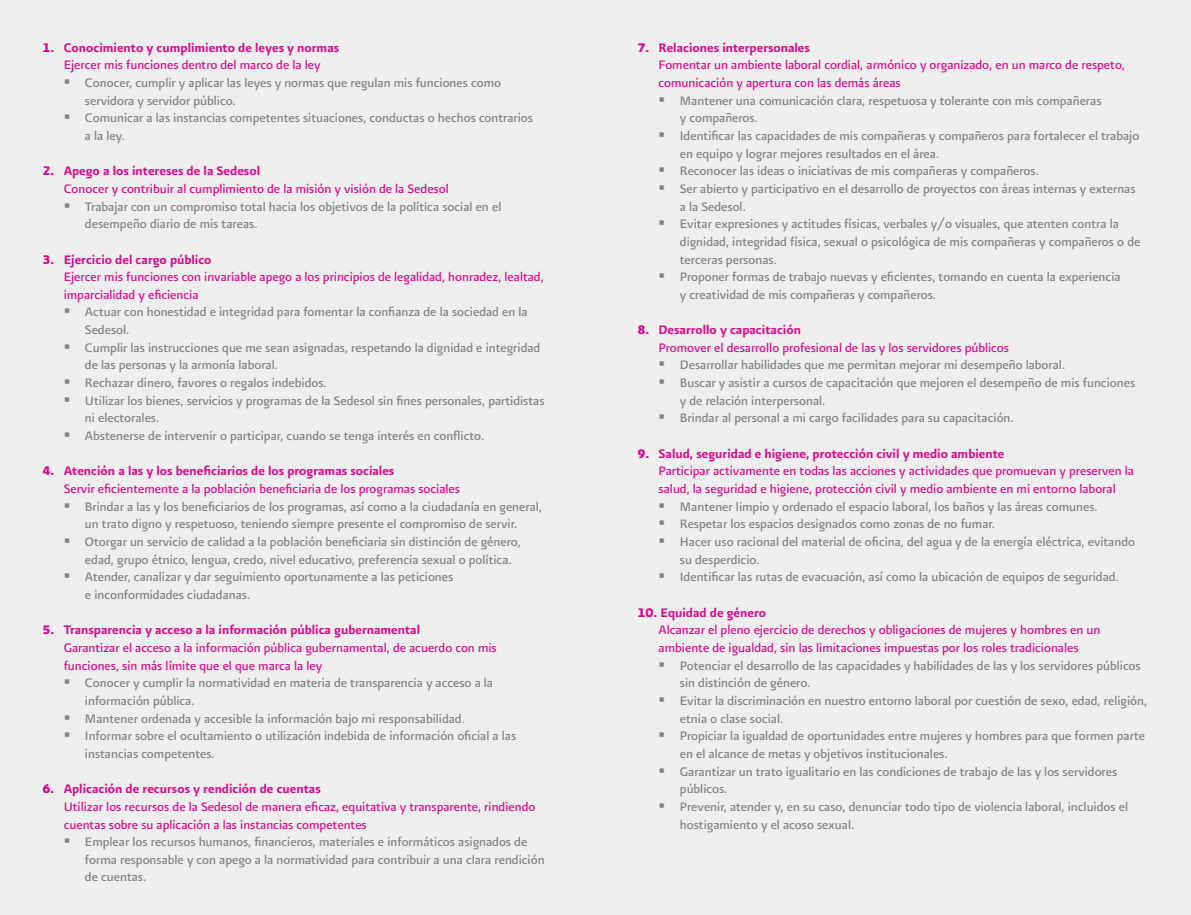
<style>
.page{position:relative;width:1191px;height:915px;background:#fff}
.page>*{position:absolute;margin:0;border:0;box-sizing:border-box;transform-origin:0 0}
.t1{font:14.7px/17.7px "Presidencia Base";color:#808285}
.t2{font:14.7px/17.7px "Presidencia Base";color:#d50d8c}
.t3{font:14.7px "Presidencia Firme";color:#d50d8c}
.s1{font-family:"Presidencia Fuerte"}
</style>
<div class="page">
<div style="left:0;top:0;width:1191px;height:914px;background:#eeeeef"></div>
<p class="t3" style="left:42px;top:39px;width:298px"><span class="s1">1.</span> Conocimiento y cumplimiento de leyes y normas</p>
<p class="t2" style="left:64px;top:56px;width:258px">Ejercer mis funciones dentro del marco de la ley</p>
<p class="t1" style="left:85px;top:73px;width:417px;text-indent:-21px">▪ Conocer, cumplir y aplicar las leyes y normas que regulan mis funciones como servidora y servidor público.</p>
<p class="t1" style="left:85px;top:109px;width:449px;text-indent:-21px">▪ Comunicar a las instancias competentes situaciones, conductas o hechos contrarios a la ley.</p>
<p class="t3" style="left:42px;top:162px;width:219px"><span class="s1">2.</span> Apego a los intereses de la Sedesol</p>
<p class="t2" style="left:64px;top:179px;width:386px">Conocer y contribuir al cumplimiento de la misión y visión de la Sedesol</p>
<p class="t1" style="left:85px;top:197px;width:418px;text-indent:-21px">▪ Trabajar con un compromiso total hacia los objetivos de la política social en el desempeño diario de mis tareas.</p>
<p class="t3" style="left:42px;top:251px;width:170px"><span class="s1">3.</span> Ejercicio del cargo público</p>
<p class="t2" style="left:64px;top:267px;width:481px">Ejercer mis funciones con invariable apego a los principios de legalidad, honradez, lealtad, imparcialidad y eficiencia</p>
<p class="t1" style="left:85px;top:303px;width:444px;text-indent:-21px">▪ Actuar con honestidad e integridad para fomentar la confianza de la sociedad en la<br>Sedesol.</p>
<p class="t1" style="left:85px;top:338px;width:457px;text-indent:-21px">▪ Cumplir las instrucciones que me sean asignadas, respetando la dignidad e integridad de las personas y la armonía laboral.</p>
<p class="t1" style="left:64px;top:373px;width:265px">▪ Rechazar dinero, favores o regalos indebidos.</p>
<p class="t1" style="left:85px;top:391px;width:461px;text-indent:-21px">▪ Utilizar los bienes, servicios y programas de la Sedesol sin fines personales, partidistas ni electorales.</p>
<p class="t1" style="left:64px;top:426px;width:422px">▪ Abstenerse de intervenir o participar, cuando se tenga interés en conflicto.</p>
<p class="t3" style="left:42px;top:462px;width:353px"><span class="s1">4.</span> Atención a las y los beneficiarios de los programas sociales</p>
<p class="t2" style="left:64px;top:479px;width:398px">Servir eficientemente a la población beneficiaria de los programas sociales</p>
<p class="t1" style="left:64px;top:497px;width:480px;text-align:center">▪ Brindar a las y los beneficiarios de los programas, así como a la ciudadanía en general, un trato digno y respetuoso, teniendo siempre presente el compromiso de servir.</p>
<p class="t1" style="left:85px;top:532px;width:437px;text-indent:-21px">▪ Otorgar un servicio de calidad a la población beneficiaria sin distinción de género, edad, grupo étnico, lengua, credo, nivel educativo, preferencia sexual o política.</p>
<p class="t1" style="left:85px;top:567px;width:370px;text-indent:-21px">▪ Atender, canalizar y dar seguimiento oportunamente a las peticiones e inconformidades ciudadanas.</p>
<p class="t3" style="left:42px;top:621px;width:379px"><span class="s1">5.</span> Transparencia y acceso a la información pública gubernamental</p>
<p class="t2" style="left:64px;top:638px;width:434px">Garantizar el acceso a la información pública gubernamental, de acuerdo con mis funciones, sin más límite que el que marca la ley</p>
<p class="t1" style="left:85px;top:673px;width:409px;text-indent:-21px">▪ Conocer y cumplir la normatividad en materia de transparencia y acceso a la información pública.</p>
<p class="t1" style="left:64px;top:708px;width:403px">▪ Mantener ordenada y accesible la información bajo mi responsabilidad.</p>
<p class="t1" style="left:85px;top:726px;width:433px;text-indent:-21px">▪ Informar sobre el ocultamiento o utilización indebida de información oficial a las instancias competentes.</p>
<p class="t3" style="left:42px;top:780px;width:280px"><span class="s1">6.</span> Aplicación de recursos y rendición de cuentas</p>
<p class="t2" style="left:64px;top:797px;width:473px">Utilizar los recursos de la Sedesol de manera eficaz, equitativa y transparente, rindiendo cuentas sobre su aplicación a las instancias competentes</p>
<p class="t1" style="left:85px;top:832px;width:461px;text-indent:-21px">▪ Emplear los recursos humanos, financieros, materiales e informáticos asignados de forma responsable y con apego a la normatividad para contribuir a una clara rendición de cuentas.</p>
<p class="t3" style="left:637px;top:39px;width:174px"><span class="s1">7.</span> Relaciones interpersonales</p>
<p class="t2" style="left:658px;top:56px;width:468px">Fomentar un ambiente laboral cordial, armónico y organizado, en un marco de respeto, comunicación y apertura con las demás áreas</p>
<p class="t1" style="left:680px;top:91px;width:423px;text-indent:-21px">▪ Mantener una comunicación clara, respetuosa y tolerante con mis compañeras y compañeros.</p>
<p class="t1" style="left:680px;top:126px;width:461px;text-indent:-21px">▪ Identificar las capacidades de mis compañeras y compañeros para fortalecer el trabajo en equipo y lograr mejores resultados en el área.</p>
<p class="t1" style="left:658px;top:162px;width:382px">▪ Reconocer las ideas o iniciativas de mis compañeras y compañeros.</p>
<p class="t1" style="left:680px;top:179px;width:457px;text-indent:-21px">▪ Ser abierto y participativo en el desarrollo de proyectos con áreas internas y externas a la Sedesol.</p>
<p class="t1" style="left:680px;top:215px;width:462px;text-indent:-21px">▪ Evitar expresiones y actitudes físicas, verbales y/o visuales, que atenten contra la dignidad, integridad física, sexual o psicológica de mis compañeras y compañeros o de terceras personas.</p>
<p class="t1" style="left:680px;top:267px;width:442px;text-indent:-21px">▪ Proponer formas de trabajo nuevas y eficientes, tomando en cuenta la experiencia y creatividad de mis compañeras y compañeros.</p>
<p class="t3" style="left:637px;top:321px;width:165px"><span class="s1">8.</span> Desarrollo y capacitación</p>
<p class="t2" style="left:658px;top:338px;width:352px">Promover el desarrollo profesional de las y los servidores públicos</p>
<p class="t1" style="left:658px;top:356px;width:408px">▪ Desarrollar habilidades que me permitan mejorar mi desempeño laboral.</p>
<p class="t1" style="left:680px;top:373px;width:457px;text-indent:-21px">▪ Buscar y asistir a cursos de capacitación que mejoren el desempeño de mis funciones y de relación interpersonal.</p>
<p class="t1" style="left:658px;top:409px;width:356px">▪ Brindar al personal a mi cargo facilidades para su capacitación.</p>
<p class="t3" style="left:637px;top:445px;width:369px"><span class="s1">9.</span> Salud, seguridad e higiene, protección civil y medio ambiente</p>
<p class="t2" style="left:658px;top:462px;width:477px">Participar activamente en todas las acciones y actividades que promuevan y preserven la salud, la seguridad e higiene, protección civil y medio ambiente en mi entorno laboral</p>
<p class="t1" style="left:658px;top:497px;width:440px">▪ Mantener limpio y ordenado el espacio laboral, los baños y las áreas comunes.</p>
<p class="t1" style="left:658px;top:514px;width:338px">▪ Respetar los espacios designados como zonas de no fumar.</p>
<p class="t1" style="left:680px;top:532px;width:456px;text-indent:-21px">▪ Hacer uso racional del material de oficina, del agua y de la energía eléctrica, evitando su desperdicio.</p>
<p class="t1" style="left:658px;top:567px;width:461px">▪ Identificar las rutas de evacuación, así como la ubicación de equipos de seguridad.</p>
<p class="t3" style="left:637px;top:603px;width:130px"><span class="s1">10.</span> Equidad de género</p>
<p class="t2" style="left:658px;top:620px;width:443px">Alcanzar el pleno ejercicio de derechos y obligaciones de mujeres y hombres en un ambiente de igualdad, sin las limitaciones impuestas por los roles tradicionales</p>
<p class="t1" style="left:680px;top:656px;width:462px;text-indent:-21px">▪ Potenciar el desarrollo de las capacidades y habilidades de las y los servidores públicos sin distinción de género.</p>
<p class="t1" style="left:680px;top:691px;width:469px;text-indent:-21px">▪ Evitar la discriminación en nuestro entorno laboral por cuestión de sexo, edad, religión, etnia o clase social.</p>
<p class="t1" style="left:680px;top:726px;width:466px;text-indent:-21px">▪ Propiciar la igualdad de oportunidades entre mujeres y hombres para que formen parte en el alcance de metas y objetivos institucionales.</p>
<p class="t1" style="left:680px;top:761px;width:439px;text-indent:-21px">▪ Garantizar un trato igualitario en las condiciones de trabajo de las y los servidores públicos.</p>
<p class="t1" style="left:680px;top:797px;width:450px;text-indent:-21px">▪ Prevenir, atender y, en su caso, denunciar todo tipo de violencia laboral, incluidos el hostigamiento y el acoso sexual.</p>
</div>
